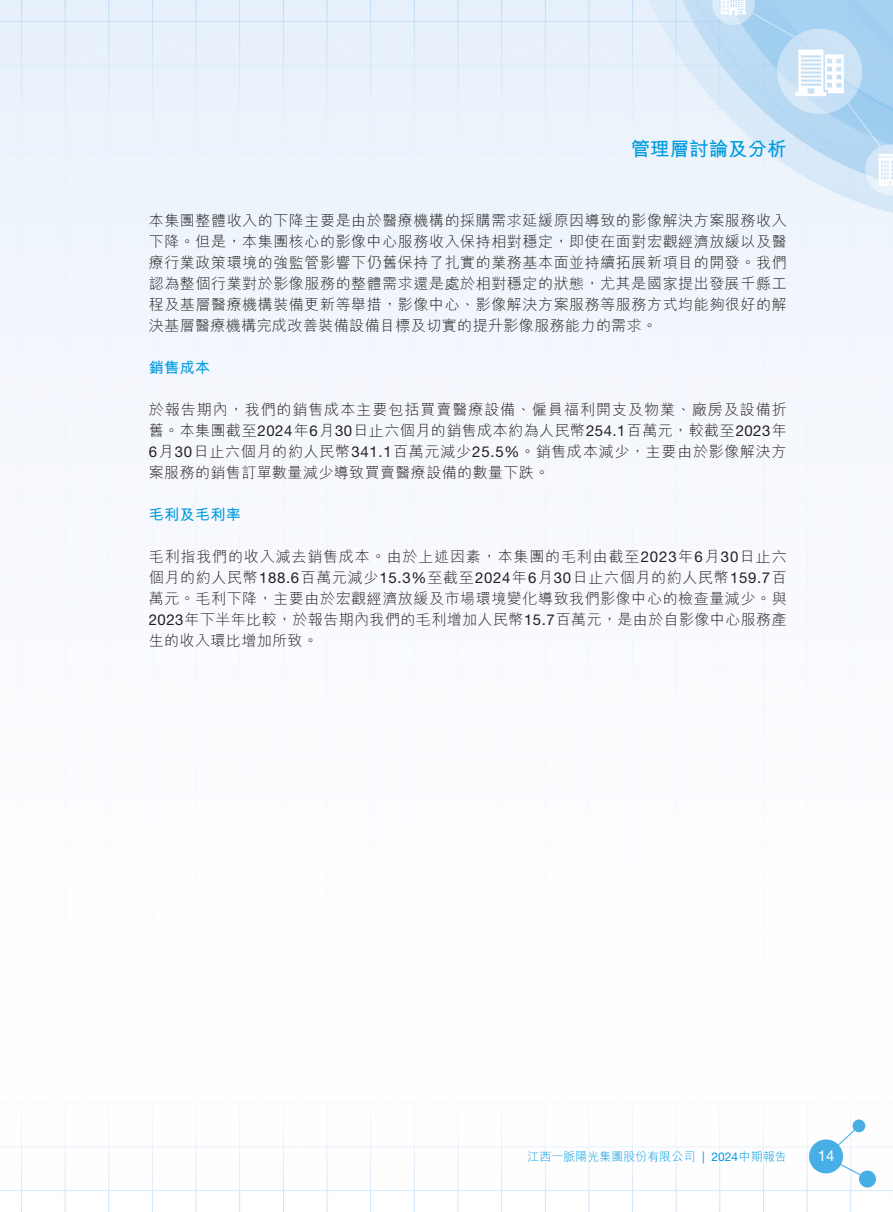
<style>
.page{position:relative;width:893px;height:1212px;background:#fff}
.page>*{position:absolute;margin:0;border:0;box-sizing:border-box;transform-origin:0 0}
.t1{font:700 19.5px "M Hei HK";color:#009bde}
.t2{font:300 15px/21px "M Hei HK";letter-spacing:.03em;color:#231f20;text-align:justify}
.t3{font:700 15px "M Hei HK";letter-spacing:.03em;color:#009bde}
.t4{font:15px "Helvetica Neue LT Std";color:#fff}
.t5{font:300 12px "M Hei HK";color:#009bde}
.t6{font:12px "Helvetica Neue LT Std";color:#009bde}
.s1{font-family:"Helvetica Neue LT Std";font-weight:400}
.s2{font-family:"M Hei HK";font-weight:300}
</style>
<div class="page">
<img style="left:0;top:0;width:893px;height:1212px">
<div style="left:853px;top:1119px;width:12px;height:13px;background:#47afe5;border-radius:50%"></div>
<svg style="left:825px;top:1125px;width:44px;height:55px"></svg>
<div style="left:809px;top:1139px;width:34px;height:34px;background:#47afe5;border-radius:50%"></div>
<div style="left:859px;top:1170px;width:17px;height:17px;background:#47afe5;border-radius:50%"></div>
<h1 class="t1" style="left:631px;top:134px;width:158px">管理層討論及分析</h1>
<p class="t2" style="left:149px;top:210px;width:639px">本集團整體收入的下降主要是由於醫療機構的採購需求延緩原因導致的影像解決方案服務收入下降。但是，本集團核心的影像中心服務收入保持相對穩定，即使在面對宏觀經濟放緩以及醫療行業政策環境的強監管影響下仍舊保持了扎實的業務基本面並持續拓展新項目的開發。我們認為整個行業對於影像服務的整體需求還是處於相對穩定的狀態，尤其是國家提出發展千縣工程及基層醫療機構裝備更新等舉措，影像中心、影像解決方案服務等服務方式均能夠很好的解決基層醫療機構完成改善裝備設備目標及切實的提升影像服務能力的需求。</p>
<p class="t3" style="left:149px;top:357px;width:63px">銷售成本</p>
<p class="t2" style="left:149px;top:399px;width:640px">於報告期內，我們的銷售成本主要包括買賣醫療設備、僱員福利開支及物業、廠房及設備折舊。本集團截至<span class="s1">2024</span>年<span class="s1">6</span>月<span class="s1">30</span>日止六個月的銷售成本約為人民幣<span class="s1">254.1</span>百萬元，較截至<span class="s1">2023</span>年<span class="s1">6</span>月<span class="s1">30</span>日止六個月的約人民幣<span class="s1">341.1</span>百萬元減少<span class="s1">25.5%</span>。銷售成本減少，主要由於影像解決方案服務的銷售訂單數量減少導致買賣醫療設備的數量下跌。</p>
<p class="t3" style="left:149px;top:504px;width:94px">毛利及毛利率</p>
<p class="t2" style="left:149px;top:546px;width:639px">毛利指我們的收入減去銷售成本。由於上述因素，本集團的毛利由截至<span class="s1">2023</span>年<span class="s1">6</span>月<span class="s1">30</span>日止六個月的約人民幣<span class="s1">188.6</span>百萬元減少<span class="s1">15.3%</span>至截至<span class="s1">2024</span>年<span class="s1">6</span>月<span class="s1">30</span>日止六個月的約人民幣<span class="s1">159.7</span>百萬元。毛利下降，主要由於宏觀經濟放緩及市場環境變化導致我們影像中心的檢查量減少。與<span class="s1">2023</span>年下半年比較，於報告期內我們的毛利增加人民幣<span class="s1">15.7</span>百萬元，是由於自影像中心服務產生的收入環比增加所致。</p>
<p class="t5" style="left:527px;top:1150px;width:169px">江西一脈陽光集團股份有限公司</p>
<p class="t6" style="left:711px;top:1149px;width:77px">2024<span class="s2">中期報告</span></p>
<p class="t6" style="left:702px;top:1149px;width:4px">|</p>
<p class="t4" style="left:818px;top:1147px;width:18px">14</p>
</div>
